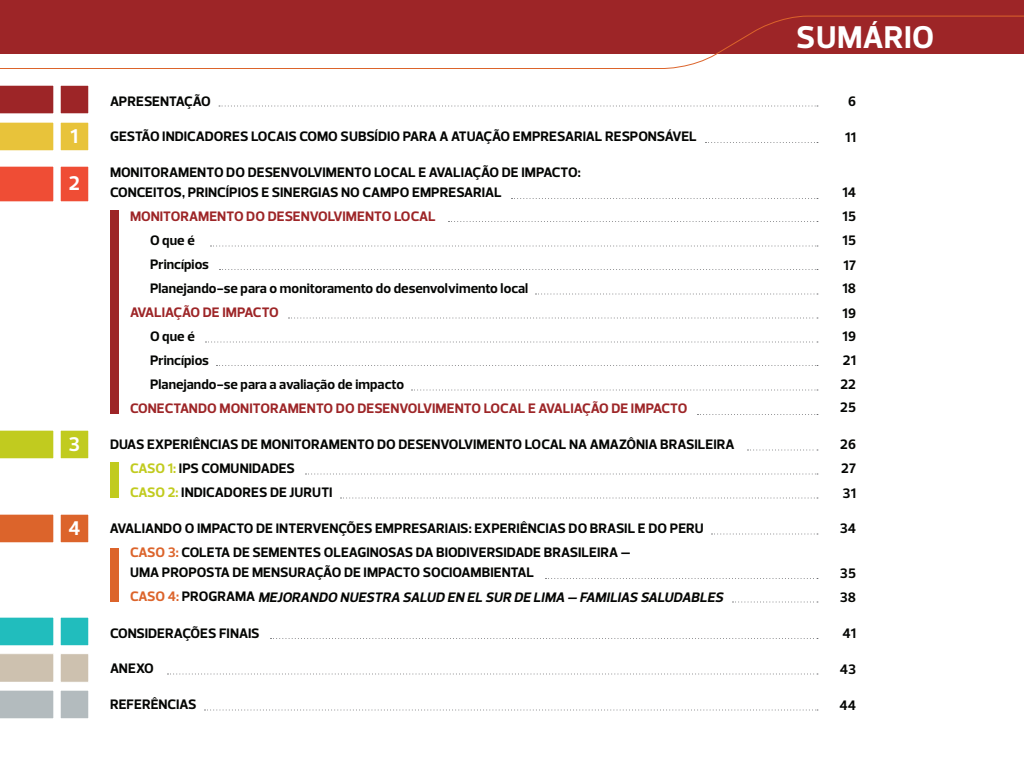
<style>
.page{position:relative;width:1024px;height:768px;background:#fff}
.page>*{position:absolute;margin:0;border:0;box-sizing:border-box;transform-origin:0 0}
.t1{font:700 32px "Prelo";letter-spacing:.015em;color:#fff}
.t2{font:700 20.2px "Prelo";color:#fff}
.t3{font:700 14px/24px "Prelo";letter-spacing:.005em;color:#040503}
.t4{font:700 14px "Prelo";letter-spacing:-.005em;color:#9d2527}
.s1{color:#c1cb1f}
.s2{color:#dc642b}
.s3{font-style:italic}
</style>
<div class="page">
<div style="left:0;top:0;width:1024px;height:54px;background:#9d2527"></div>
<svg style="left:0;top:15px;width:1024px;height:54px"></svg>
<div style="left:60px;top:85px;width:29px;height:29px;background:#9d2527;border:1px solid #fff"></div>
<svg style="left:0;top:85px;width:54px;height:29px;background:#a23233"></svg>
<div style="left:60px;top:122px;width:29px;height:29px;background:#e8c33a;border:1px solid #fff"></div>
<svg style="left:0;top:122px;width:54px;height:29px;background:#e9c645"></svg>
<div style="left:60px;top:166px;width:29px;height:36px;background:#ef4d35;border:1px solid #fff"></div>
<svg style="left:0;top:166px;width:54px;height:36px;background:#ef553e"></svg>
<div style="left:110px;top:210px;width:9px;height:204px;background:#9d2527"></div>
<div style="left:110px;top:462px;width:9px;height:36px;background:#c1cb1f"></div>
<div style="left:110px;top:548px;width:9px;height:54px;background:#dc642b"></div>
<div style="left:60px;top:430px;width:29px;height:29px;background:#c1cb1f;border:1px solid #fff"></div>
<svg style="left:0;top:430px;width:54px;height:29px;background:#c4ce2c"></svg>
<div style="left:60px;top:514px;width:29px;height:29px;background:#dc642b;border:1px solid #fff"></div>
<svg style="left:0;top:514px;width:54px;height:29px;background:#de6d37"></svg>
<div style="left:60px;top:617px;width:29px;height:29px;background:#21bdbd;border:1px solid #fff"></div>
<svg style="left:0;top:617px;width:54px;height:29px;background:#2ec0c0"></svg>
<div style="left:60px;top:653px;width:29px;height:29px;background:#cdc1af;border:1px solid #fff"></div>
<svg style="left:0;top:653px;width:54px;height:29px;background:#cfc4b3"></svg>
<div style="left:60px;top:690px;width:29px;height:29px;background:#b3bbbe;border:1px solid #fff"></div>
<svg style="left:0;top:690px;width:54px;height:29px;background:#b7bfc1"></svg>
<svg style="left:219px;top:106px;width:599px;height:1px"></svg>
<svg style="left:512px;top:198px;width:306px;height:1px"></svg>
<svg style="left:448px;top:221px;width:370px;height:1px"></svg>
<svg style="left:210px;top:246px;width:608px;height:1px"></svg>
<svg style="left:220px;top:269px;width:598px;height:1px"></svg>
<svg style="left:536px;top:294px;width:282px;height:1px"></svg>
<svg style="left:288px;top:318px;width:530px;height:1px"></svg>
<svg style="left:206px;top:342px;width:612px;height:1px"></svg>
<svg style="left:216px;top:365px;width:602px;height:1px"></svg>
<svg style="left:412px;top:390px;width:406px;height:1px"></svg>
<svg style="left:698px;top:414px;width:120px;height:1px"></svg>
<svg style="left:748px;top:450px;width:70px;height:1px"></svg>
<svg style="left:306px;top:474px;width:512px;height:1px"></svg>
<svg style="left:340px;top:498px;width:478px;height:1px"></svg>
<svg style="left:712px;top:534px;width:106px;height:1px"></svg>
<svg style="left:732px;top:602px;width:86px;height:1px"></svg>
<svg style="left:270px;top:638px;width:548px;height:1px"></svg>
<svg style="left:168px;top:674px;width:650px;height:1px"></svg>
<svg style="left:204px;top:710px;width:614px;height:1px"></svg>
<svg style="left:546px;top:578px;width:272px;height:1px"></svg>
<svg style="left:706px;top:142px;width:112px;height:1px"></svg>
<h2 class="t2" style="left:71px;top:124px;width:9px">1</h2>
<h2 class="t2" style="left:69px;top:171px;width:13px">2</h2>
<h2 class="t2" style="left:69px;top:432px;width:13px">3</h2>
<h2 class="t2" style="left:68px;top:516px;width:13px">4</h2>
<p class="t3" style="left:110px;top:89px;width:102px">APRESENTAÇÃO</p>
<p class="t3" style="left:110px;top:125px;width:588px">GESTÃO INDICADORES LOCAIS COMO SUBSÍDIO PARA A ATUAÇÃO EMPRESARIAL RESPONSÁVEL</p>
<p class="t3" style="left:110px;top:163px;width:472px;line-height:20px">MONITORAMENTO DO DESENVOLVIMENTO LOCAL E AVALIAÇÃO DE IMPACTO:<br>CONCEITOS, PRINCÍPIOS E SINERGIAS NO CAMPO EMPRESARIAL</p>
<p class="t4" style="left:130px;top:208px;width:307px">MONITORAMENTO DO DESENVOLVIMENTO LOCAL</p>
<p class="t3" style="left:150px;top:229px;width:380px">O que é<br>Princípios<br>Planejando-se para o monitoramento do desenvolvimento local</p>
<p class="t4" style="left:130px;top:304px;width:150px">AVALIAÇÃO DE IMPACTO</p>
<p class="t3" style="left:150px;top:325px;width:256px">O que é<br>Princípios<br>Planejando-se para a avaliação de impacto</p>
<p class="t4" style="left:130px;top:400px;width:559px">CONECTANDO MONITORAMENTO DO DESENVOLVIMENTO LOCAL E AVALIAÇÃO DE IMPACTO</p>
<p class="t3" style="left:130px;top:433px;width:606px;text-indent:-20px">DUAS EXPERIÊNCIAS DE MONITORAMENTO DO DESENVOLVIMENTO LOCAL NA AMAZÔNIA BRASILEIRA<br><span class="s1">CASO 1:</span> IPS COMUNIDADES<br><span class="s1">CASO 2:</span> INDICADORES DE JURUTI</p>
<p class="t3" style="left:130px;top:517px;width:575px;text-indent:-20px">AVALIANDO O IMPACTO DE INTERVENÇÕES EMPRESARIAIS: EXPERIÊNCIAS DO BRASIL E DO PERU<br><span class="s2">CASO 3:</span> COLETA DE SEMENTES OLEAGINOSAS DA BIODIVERSIDADE BRASILEIRA –</p>
<p class="t3" style="left:130px;top:561px;width:598px">UMA PROPOSTA DE MENSURAÇÃO DE IMPACTO SOCIOAMBIENTAL<br><span class="s2">C A S O 4 :</span> P R O G R A M A <span class="s3">MEJORANDO NUESTRA SALUD EN EL SUR DE LIMA – FAMILIAS SALUDABLES</span></p>
<p class="t3" style="left:110px;top:621px;width:151px">CONSIDERAÇÕES FINAIS</p>
<p class="t3" style="left:110px;top:657px;width:45px">ANEXO</p>
<p class="t3" style="left:110px;top:693px;width:88px">REFERÊNCIAS</p>
<h1 class="t1" style="left:796px;top:18px;width:139px">SUMÁRIO</h1>
<p class="t3" style="left:848px;top:89px;width:9px">6</p>
<p class="t3" style="left:845px;top:125px;width:12px">11</p>
<p class="t3" style="left:842px;top:180px;width:15px;line-height:24.3px;text-align:justify">14<br>15<br>15<br>17</p>
<p class="t3" style="left:841px;top:276px;width:17px;text-align:justify">18<br>19<br>19<br>21<br>22</p>
<p class="t3" style="left:840px;top:396px;width:17px">25</p>
<p class="t3" style="left:840px;top:433px;width:17px;text-align:justify">26<br>27<br>31</p>
<p class="t3" style="left:840px;top:517px;width:18px">34</p>
<p class="t3" style="left:840px;top:561px;width:18px">35<br>38</p>
<p class="t3" style="left:842px;top:622px;width:15px">41</p>
<p class="t3" style="left:840px;top:657px;width:18px">43</p>
<p class="t3" style="left:839px;top:693px;width:18px">44</p>
</div>
